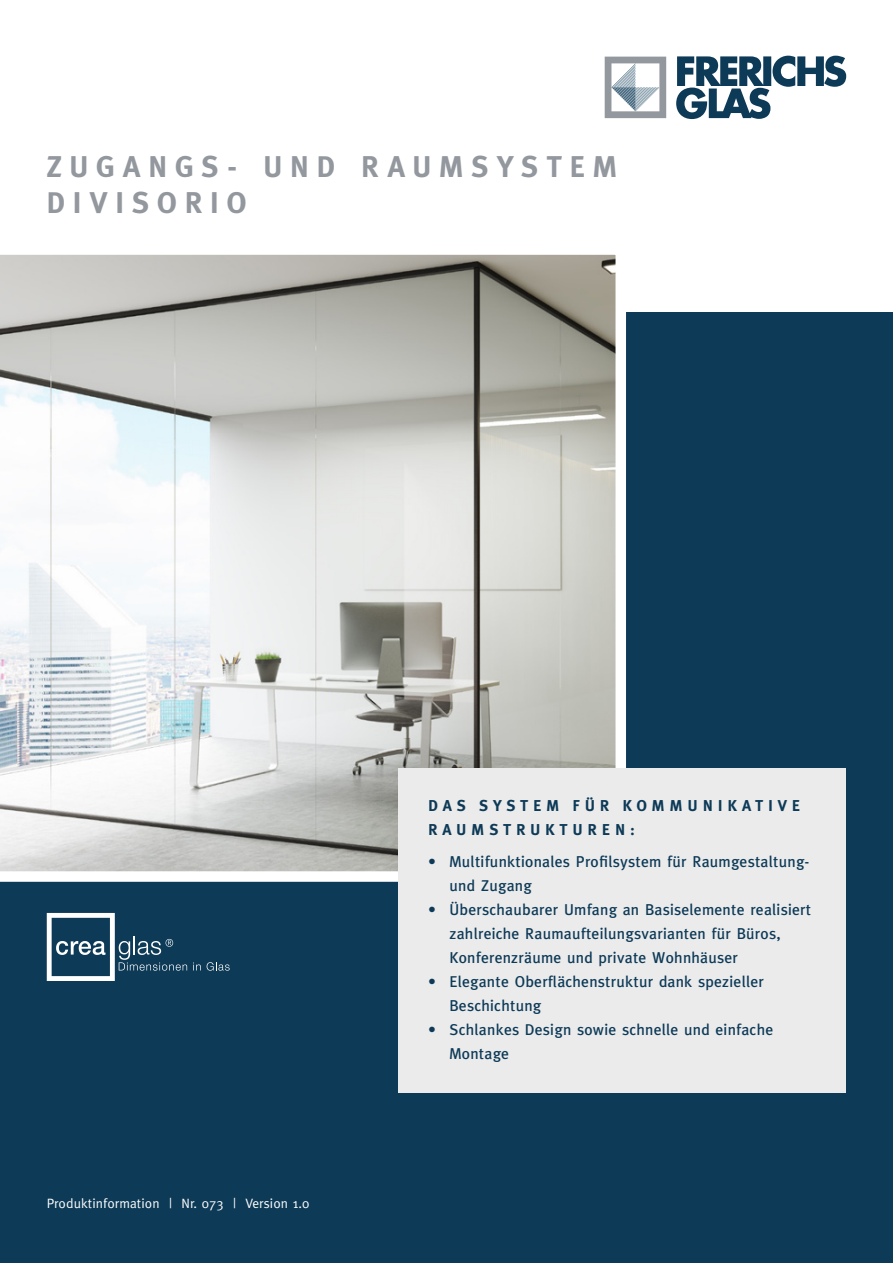
<style>
.page{position:relative;width:893px;height:1263px;background:#fff}
.page>*{position:absolute;margin:0;border:0;box-sizing:border-box;transform-origin:0 0}
.t1{font:700 30px/36px "Meta Plus";letter-spacing:.27em;color:#93979e}
.t2{font:500 15.75px/24px "Meta Plus";letter-spacing:.02em;color:#0d3a57}
.t3{font:700 15.75px/24px "Meta Plus";letter-spacing:.3em;color:#0d3a57}
.Fließtext{font:13.5px "Meta Plus";letter-spacing:.01em;color:#fff}
</style>
<div class="page">
<div style="left:0;top:313px;width:893px;height:950px;background:#0d3a57"></div>
<svg style="left:676px;top:56px;width:170px;height:63px"></svg>
<svg style="left:605px;top:57px;width:61px;height:61px"></svg>
<svg style="left:193px;top:962px;width:8px;height:8px"></svg>
<svg style="left:207px;top:962px;width:23px;height:9px"></svg>
<svg style="left:47px;top:913px;width:140px;height:68px"></svg>
<svg style="left:0;top:254px;width:631px;height:628px;background:#cccecb"></svg>
<div style="left:398px;top:769px;width:448px;height:324px;background:#ebebec"></div>
<p class="t1" style="left:47px;top:148px;width:572px">ZUGANGS- UND RAUMSYSTEM<br>DIVISORIO</p>
<p class="Fließtext" style="left:47px;top:1195px;width:264px">Produktinformation | Nr. 073 | Version 1.0</p>
<p class="t3" style="left:428px;top:793px;width:374px">DAS SYSTEM FÜR KOMMUNIKATIVE<br>RAUMSTRUKTUREN:</p>
<p class="t2" style="left:449px;top:850px;width:361px;text-indent:-21px">• Multifunktionales Profilsystem für Raumgestaltung&shy;und Zugang</p>
<p class="t2" style="left:449px;top:898px;width:363px;text-indent:-21px">• Überschaubarer Umfang an Basiselemente realisiert zahlreiche Raumaufteilungsvarianten für Büros,<br>Konferenzräume und private Wohnhäuser</p>
<p class="t2" style="left:449px;top:970px;width:316px;text-indent:-21px">• Elegante Oberflächenstruktur dank spezieller<br>Beschichtung</p>
<p class="t2" style="left:449px;top:1018px;width:325px;text-indent:-21px">• Schlankes Design sowie schnelle und einfache<br>Montage</p>
</div>
